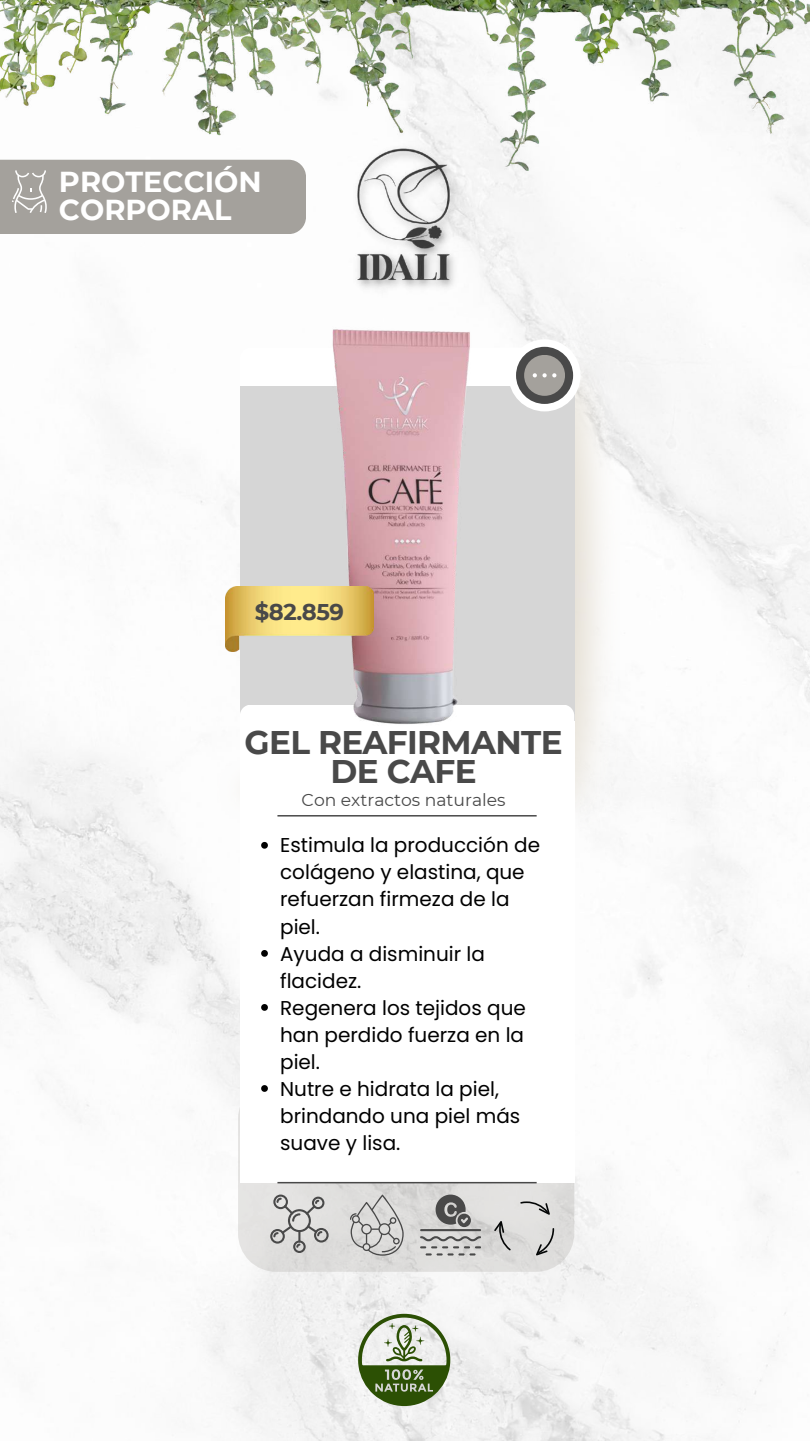
<style>
.page{position:relative;width:810px;height:1441px;background:#fff}
.page>*{position:absolute;margin:0;border:0;box-sizing:border-box;transform-origin:0 0}
.t1{font:700 32.7px/28.9px "Montserrat";letter-spacing:-.02em;color:#494949;text-align:center}
.t2{font:700 28.8px/27.8px "Montserrat";color:#fff}
.t3{font:700 22.7px "Montserrat";color:#494949}
.t4{font:20px/27px "Poppins";color:#000}
.t5{font:17.2px "Montserrat";color:#494949}
</style>
<div class="page">
<img style="left:0;top:170px;width:810px;height:1270px">
<img style="left:518px;top:345px;width:101px;height:483px">
<img style="left:218px;top:749px;width:378px;height:79px">
<svg style="left:238px;top:1080px;width:336px;height:191px;background:#dcdbda"></svg>
<div style="left:240px;top:373px;width:334px;height:809px;background:#fff"></div>
<div style="left:240px;top:386px;width:334px;height:335px;background:#d6d6d6"></div>
<div style="left:240px;top:705px;width:334px;height:16px;background:#fff"></div>
<div style="left:509px;top:339px;width:72px;height:72px;background:#fff;border-radius:50%"></div>
<svg style="left:240px;top:347px;width:334px;height:65px"></svg>
<hr style="left:277px;top:814px;width:260px;height:2px;background:#494949">
<hr style="left:277px;top:1181px;width:260px;height:2px;background:#494949">
<svg style="left:358px;top:1313px;width:92px;height:92px"></svg>
<img style="left:351px;top:170px;width:110px;height:124px">
<img style="left:0;top:0;width:810px;height:170px">
<svg style="left:494px;top:1201px;width:60px;height:54px;background:#cecdcc"></svg>
<div style="left:0;top:160px;width:306px;height:74px;background:#a4a19c"></div>
<img style="left:320px;top:317px;width:169px;height:407px">
<svg style="left:270px;top:1194px;width:59px;height:58px;background:#c2c1c0"></svg>
<svg style="left:350px;top:1194px;width:54px;height:60px;background:#c5c4c3"></svg>
<svg style="left:436px;top:1194px;width:35px;height:32px"></svg>
<hr style="left:420px;top:1228px;width:61px;height:2px;background:#494949">
<svg style="left:420px;top:1235px;width:61px;height:19px"></svg>
<svg style="left:261px;top:841px;width:7px;height:7px"></svg>
<svg style="left:261px;top:950px;width:7px;height:6px"></svg>
<svg style="left:261px;top:1004px;width:7px;height:6px"></svg>
<svg style="left:261px;top:1085px;width:7px;height:6px"></svg>
<img style="left:225px;top:586px;width:148px;height:65px">
<h2 class="t2" style="left:59px;top:168px;width:204px">PROTECCIÓN<br>CORPORAL</h2>
<p class="t3" style="left:255px;top:597px;width:91px">$82.859</p>
<h1 class="t1" style="left:245px;top:727px;width:320px">GEL REAFIRMANTE<br>DE CAFE</h1>
<p class="t5" style="left:302px;top:788px;width:205px">Con extractos naturales</p>
<p class="t4" style="left:280px;top:831px;width:261px">Estimula la producción de colágeno y elastina, que refuerzan firmeza de la piel.<br>Ayuda a disminuir la flacidez.<br>Regenera los tejidos que han perdido fuerza en la piel.<br>Nutre e hidrata la piel, brindando una piel más suave y lisa.</p>
</div>
